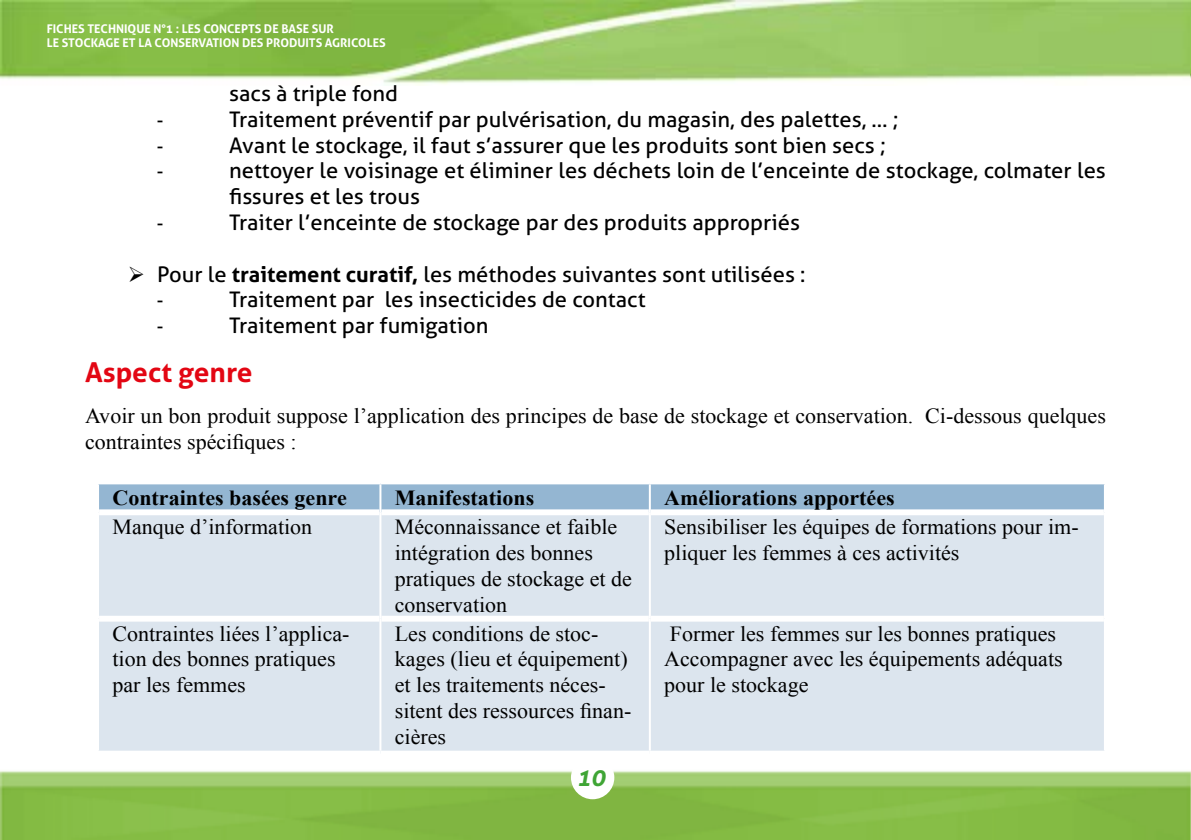
<style>
.page{position:relative;width:1191px;height:840px;background:#fff}
.page>*{position:absolute;margin:0;border:0;box-sizing:border-box;transform-origin:0 0}
.t1{font:700 27.4px "Aller";color:#e30613}
.t2{font:italic 700 24px "Aller";color:#3fa535}
.t3{font:21.4px/25.8px "Times New Roman";color:#000}
.t4{font:21.4px/25.8px "Aller";color:#000}
.t5{font:700 21.4px "Times New Roman";color:#000}
.t6{font:21.4px "Arial Narrow";color:#000}
.t7{font:700 12px/14.4px "Aller";color:#fff}
.s1{font-weight:700}
</style>
<div class="page">
<img style="left:0;top:0;width:999px;height:85px">
<img style="left:0;top:771px;width:999px;height:68px">
<div style="left:571px;top:755px;width:43px;height:43px;background:#fff;border-radius:50%"></div>
<svg style="left:999px;top:0;width:191px;height:839px"></svg>
<svg style="left:1190px;top:0;width:1px;height:839px"></svg>
<div style="left:99px;top:484px;width:1005px;height:25px;background:#94b6d2"></div>
<div style="left:99px;top:515px;width:1005px;height:235px;background:#dce5ee"></div>
<hr style="left:650px;top:482px;width:456px;height:2px;background:#fff">
<div style="left:651px;top:509px;width:453px;height:6px;background:#fff"></div>
<div style="left:99px;top:615px;width:280px;height:6px;background:#fff"></div>
<div style="left:381px;top:615px;width:268px;height:6px;background:#fff"></div>
<div style="left:651px;top:615px;width:453px;height:6px;background:#fff"></div>
<div style="left:650px;top:750px;width:456px;height:6px;background:#fff"></div>
<hr style="left:379px;top:484px;width:2px;height:28px;background:#fff">
<hr style="left:649px;top:484px;width:2px;height:28px;background:#fff">
<hr style="left:1104px;top:484px;width:2px;height:28px;background:#fff">
<hr style="left:379px;top:512px;width:2px;height:106px;background:#fff">
<hr style="left:649px;top:512px;width:2px;height:106px;background:#fff">
<hr style="left:1104px;top:512px;width:2px;height:106px;background:#fff">
<hr style="left:379px;top:618px;width:2px;height:132px;background:#fff">
<hr style="left:649px;top:618px;width:2px;height:132px;background:#fff">
<hr style="left:1104px;top:618px;width:2px;height:132px;background:#fff">
<p class="t7" style="left:47px;top:21px;width:340px">FICHES TECHNIQUE N°1 : LES CONCEPTS DE BASE SUR<br>LE STOCKAGE ET LA CONSERVATION DES PRODUITS AGRICOLES</p>
<p class="t4" style="left:229px;top:80px;width:171px">sacs à triple fond</p>
<p class="t6" style="left:157px;top:103px;width:8px">-</p>
<p class="t4" style="left:229px;top:106px;width:671px">Traitement préventif par pulvérisation, du magasin, des palettes, … ;</p>
<p class="t6" style="left:157px;top:129px;width:8px">-</p>
<p class="t4" style="left:229px;top:132px;width:658px">Avant le stockage, il faut s’assurer que les produits sont bien secs ;</p>
<p class="t6" style="left:157px;top:155px;width:8px">-</p>
<p class="t4" style="left:229px;top:158px;width:878px">nettoyer le voisinage et éliminer les déchets loin de l’enceinte de stockage, colmater les fissures et les trous</p>
<p class="t6" style="left:157px;top:206px;width:8px">-</p>
<p class="t4" style="left:229px;top:209px;width:572px">Traiter l’enceinte de stockage par des produits appropriés</p>
<p class="t4" style="left:128px;top:261px;width:679px">➢ Pour le <span class="s1">traitement curatif,</span> les méthodes suivantes sont utilisées :</p>
<p class="t6" style="left:157px;top:284px;width:8px">-</p>
<p class="t4" style="left:229px;top:286px;width:418px">Traitement par les insecticides de contact</p>
<p class="t6" style="left:157px;top:310px;width:8px">-</p>
<p class="t4" style="left:229px;top:312px;width:261px">Traitement par fumigation</p>
<p class="t1" style="left:85px;top:355px;width:169px">Aspect genre</p>
<p class="t3" style="left:85px;top:402px;width:1022px">Avoir un bon produit suppose l’application des principes de base de stockage et conservation. Ci-dessous quelques contraintes spécifiques :</p>
<p class="t5" style="left:112px;top:482px;width:236px">Contraintes basées genre</p>
<p class="t5" style="left:395px;top:482px;width:141px">Manifestations</p>
<p class="t5" style="left:664px;top:482px;width:232px">Améliorations apportées</p>
<p class="t3" style="left:112px;top:513px;width:201px">Manque d’information</p>
<p class="t3" style="left:395px;top:513px;width:239px">Méconnaissance et faible intégration des bonnes pratiques de stockage et de conservation</p>
<p class="t3" style="left:664px;top:513px;width:416px">Sensibiliser les équipes de formations pour im&shy;pliquer les femmes à ces activités</p>
<p class="t3" style="left:112px;top:620px;width:239px">Contraintes liées l’applica&shy;tion des bonnes pratiques par les femmes</p>
<p class="t3" style="left:395px;top:620px;width:238px">Les conditions de stoc&shy;kages (lieu et équipement) et les traitements néces&shy;sitent des ressources finan&shy;cières</p>
<p class="t3" style="left:664px;top:620px;width:400px">Former les femmes sur les bonnes pratiques<br>Accompagner avec les équipements adéquats pour le stockage</p>
<p class="t2" style="left:576px;top:762px;width:30px">10</p>
</div>
